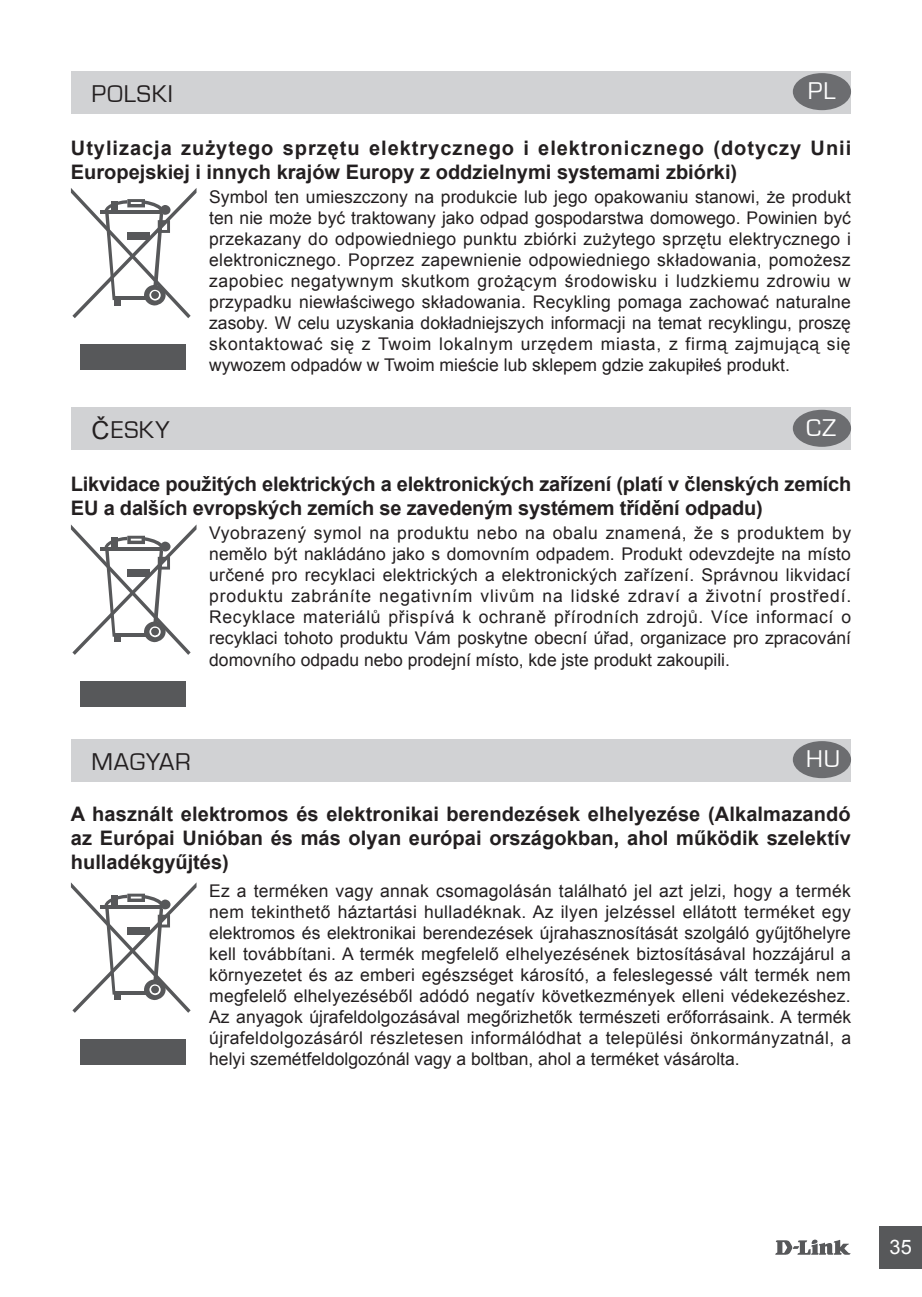
<style>
.page{position:relative;width:922px;height:1297px;background:#fff}
.page>*{position:absolute;margin:0;border:0;box-sizing:border-box;transform-origin:0 0}
.t1{font:25px "Eurostile";letter-spacing:.035em;color:#231f20}
.t2{font:25px "Eurostile";color:#fff}
.t3{font:700 20px/24px "Arial";color:#231f20}
.t4{font:700 20px/24px "Arial";letter-spacing:.045em;color:#231f20}
.t5{font:20px "Arial";color:#fff}
.t6{font:17.5px/21px "Arial";color:#231f20;text-align:justify}
.s1{font-family:"Arial"}
</style>
<div class="page">
<svg style="left:775px;top:1239px;width:75px;height:16px"></svg>
<div style="left:879px;top:1226px;width:42px;height:43px;background:#57585a"></div>
<div style="left:72px;top:71px;width:778px;height:42px;background:#d1d2d4"></div>
<div style="left:81px;top:345px;width:105px;height:25px;background:#57585a"></div>
<svg style="left:71px;top:188px;width:125px;height:130px"></svg>
<div style="left:792px;top:73px;width:58px;height:37px;background:#6c6d70;border-radius:50%"></div>
<div style="left:72px;top:407px;width:778px;height:43px;background:#d1d2d4"></div>
<div style="left:81px;top:681px;width:105px;height:26px;background:#57585a"></div>
<svg style="left:71px;top:524px;width:125px;height:131px"></svg>
<div style="left:792px;top:410px;width:58px;height:37px;background:#6c6d70;border-radius:50%"></div>
<div style="left:72px;top:739px;width:778px;height:42px;background:#d1d2d4"></div>
<div style="left:81px;top:1039px;width:105px;height:26px;background:#57585a"></div>
<svg style="left:71px;top:882px;width:125px;height:131px"></svg>
<div style="left:792px;top:741px;width:58px;height:37px;background:#6c6d70;border-radius:50%"></div>
<h1 class="t2" style="left:807px;top:78px;width:29px">PL</h1>
<h1 class="t1" style="left:92px;top:80px;width:83px">POLSKI</h1>
<p class="t4" style="left:71px;top:136px;width:781px">Utylizacja zużytego sprzętu elektrycznego i elektronicznego (dotyczy Unii<br>Europejskiej i innych krajów Europy z oddzielnymi systemami zbiórki)</p>
<p class="t6" style="left:209px;top:186px;width:643px">Symbol ten umieszczony na produkcie lub jego opakowaniu stanowi, że produkt ten nie może być traktowany jako odpad gospodarstwa domowego. Powinien być przekazany do odpowiedniego punktu zbiórki zużytego sprzętu elektrycznego i elektronicznego. Poprzez zapewnienie odpowiedniego składowania, pomożesz zapobiec negatywnym skutkom grożącym środowisku i ludzkiemu zdrowiu w przypadku niewłaściwego składowania. Recykling pomaga zachować naturalne zasoby. W celu uzyskania dokładniejszych informacji na temat recyklingu, proszę skontaktować się z Twoim lokalnym urzędem miasta, z firmą zajmującą się wywozem odpadów w Twoim mieście lub sklepem gdzie zakupiłeś produkt.</p>
<h1 class="t1" style="left:92px;top:417px;width:79px"><span class="s1">Č</span>ESKY</h1>
<p class="t3" style="left:71px;top:473px;width:781px">Likvidace použitých elektrických a elektronických zařízení (platí v členských zemích<br>EU a dalších evropských zemích se zavedeným systémem třídění odpadu)</p>
<h1 class="t2" style="left:805px;top:414px;width:32px">CZ</h1>
<p class="t6" style="left:209px;top:523px;width:643px">Vyobrazený symol na produktu nebo na obalu znamená, že s produktem by nemělo být nakládáno jako s domovním odpadem. Produkt odevzdejte na místo určené pro recyklaci elektrických a elektronických zařízení. Správnou likvidací produktu zabráníte negativním vlivům na lidské zdraví a životní prostředí.<br>Recyklace materiálů přispívá k ochraně přírodních zdrojů. Více informací o recyklaci tohoto produktu Vám poskytne obecní úřad, organizace pro zpracování domovního odpadu nebo prodejní místo, kde jste produkt zakoupili.</p>
<h1 class="t2" style="left:805px;top:746px;width:36px">HU</h1>
<h1 class="t1" style="left:92px;top:748px;width:101px">MAGYAR</h1>
<p class="t3" style="left:71px;top:803px;width:781px;text-align:justify">A használt elektromos és elektronikai berendezések elhelyezése (Alkalmazandó az Európai Unióban és más olyan európai országokban, ahol működik szelektív hulladékgyűjtés)</p>
<p class="t6" style="left:209px;top:881px;width:643px">Ez a terméken vagy annak csomagolásán található jel azt jelzi, hogy a termék nem tekinthető háztartási hulladéknak. Az ilyen jelzéssel ellátott terméket egy elektromos és elektronikai berendezések újrahasznosítását szolgáló gyűjtőhelyre kell továbbítani. A termék megfelelő elhelyezésének biztosításával hozzájárul a környezetet és az emberi egészséget károsító, a feleslegessé vált termék nem megfelelő elhelyezéséből adódó negatív következmények elleni védekezéshez.<br>Az anyagok újrafeldolgozásával megőrizhetők természeti erőforrásaink. A termék újrafeldolgozásáról részletesen informálódhat a települési önkormányzatnál, a helyi szemétfeldolgozónál vagy a boltban, ahol a terméket vásárolta.</p>
<p class="t5" style="left:889px;top:1234px;width:24px">35</p>
</div>
